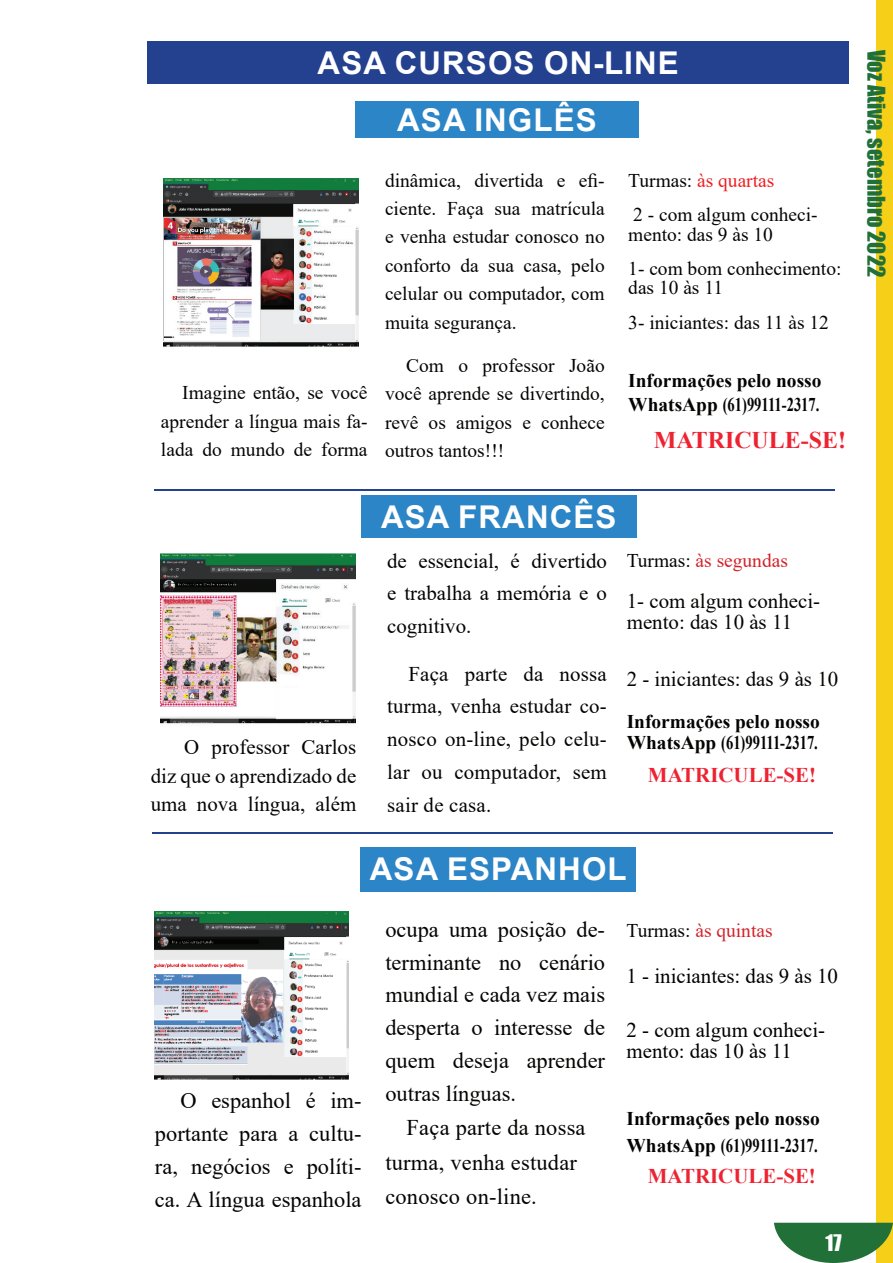
<style>
.page{position:relative;width:893px;height:1263px;background:#fff}
.page>*{position:absolute;margin:0;border:0;box-sizing:border-box;transform-origin:0 0}
.t1{font:700 31.35px/56.6px "Arial";letter-spacing:.035em;color:#fff;text-align:center}
.t2{font:700 23.85px "Times New Roman";color:#ee2332}
.t3{font:22.5px "Impact";color:#217038}
.t4{font:22.35px/32.8px "Times New Roman";color:#040503;text-align:justify}
.t5{font:21px "Impact";color:#fff}
.t6{font:20.85px/32.7px "Times New Roman";color:#040503;text-align:justify}
.t7{font:20.85px/20.9px "Times New Roman";color:#000}
.t8{font:700 20.85px "Times New Roman";color:#ee2332}
.t9{font:19.5px/28.3px "Times New Roman";color:#040503;text-align:justify}
.t10{font:700 19.5px/23.9px "Times New Roman";color:#040503}
.t11{font:19.5px "Times New Roman";color:#d3222a}
.s1{color:#ee1f23}
.s2{color:#040503}
</style>
<div class="page">
<div style="left:876px;top:0;width:17px;height:1263px;background:#f6cf18"></div>
<svg style="left:774px;top:1223px;width:119px;height:40px"></svg>
<hr style="left:155px;top:489px;width:680px;height:2px;background:#24418f">
<div style="left:147px;top:42px;width:702px;height:42px;background:#24418f"></div>
<div style="left:355px;top:101px;width:283px;height:36px;background:#2b85c6"></div>
<div style="left:361px;top:496px;width:275px;height:42px;background:#2b85c6"></div>
<img style="left:161px;top:553px;width:194px;height:171px">
<img style="left:164px;top:178px;width:194px;height:169px">
<hr style="left:153px;top:832px;width:680px;height:2px;background:#24418f">
<div style="left:360px;top:847px;width:276px;height:44px;background:#2b85c6"></div>
<img style="left:154px;top:911px;width:195px;height:169px">
<h1 class="t1" style="left:318px;top:35px;width:363px">ASA CURSOS ON-LINE<br>ASA INGLÊS</h1>
<p class="t9" style="left:161px;top:378px;width:208px;text-indent:21px">Imagine então, se você aprender a língua mais fa&shy;lada do mundo de forma</p>
<p class="t9" style="left:385px;top:165px;width:221px">dinâmica, divertida e efi&shy;ciente. Faça sua matrícula e venha estudar conosco no conforto da sua casa, pelo celular ou computador, com muita segurança.</p>
<p class="t9" style="left:385px;top:351px;width:221px;text-indent:21px">Com o professor João você aprende se divertindo, revê os amigos e conhece outros tantos!!!</p>
<p class="t9" style="left:628px;top:162px;width:191px;line-height:34.3px">Turmas: <span class="s1">às quartas<br></span>2 - com algum conheci-</p>
<p class="t9" style="left:628px;top:216px;width:215px;line-height:34.3px">mento: das 9 às 10<br>1- com bom conhecimento:</p>
<p class="t9" style="left:628px;top:270px;width:202px;line-height:34.3px">das 10 às 11<br>3- iniciantes: das 11 às 12</p>
<p class="t10" style="left:628px;top:368px;width:195px">Informações pelo nosso<br>WhatsApp (61)99111-2317.</p>
<p class="t2" style="left:654px;top:423px;width:194px">MATRICULE-SE!</p>
<p class="t6" style="left:151px;top:733px;width:207px;line-height:28.3px;text-indent:33px">O professor Carlos diz que o aprendizado de uma nova língua, além</p>
<h1 class="t1" style="left:381px;top:489px;width:237px">ASA FRANCÊS</h1>
<p class="t6" style="left:387px;top:544px;width:221px">de essencial, é divertido e trabalha a memória e o cognitivo.</p>
<p class="t6" style="left:387px;top:657px;width:221px;text-indent:21px">Faça parte da nossa turma, venha estudar co&shy;nosco on-line, pelo celu&shy;lar ou computador, sem sair de casa.</p>
<p class="t11" style="left:627px;top:546px;width:163px"><span class="s2">Turmas:</span> às segundas</p>
<p class="t6" style="left:627px;top:590px;width:195px;line-height:20.9px">1- com algum conheci&shy;mento: das 10 às 11</p>
<p class="t6" style="left:627px;top:662px;width:213px">2 - iniciantes: das 9 às 10</p>
<p class="t10" style="left:627px;top:710px;width:195px;line-height:20.9px">Informações pelo nosso<br>WhatsApp (61)99111-2317.</p>
<p class="t8" style="left:648px;top:760px;width:170px">MATRICULE-SE!</p>
<h1 class="t1" style="left:370px;top:841px;width:258px">ASA ESPANHOL</h1>
<p class="t4" style="left:155px;top:1083px;width:208px;text-indent:26px">O espanhol é im&shy;portante para a cultu&shy;ra, negócios e políti&shy;ca. A língua espanhola</p>
<p class="t4" style="left:385px;top:912px;width:221px">ocupa uma posição de&shy;terminante no cenário mundial e cada vez mais desperta o interesse de quem deseja aprender outras línguas.</p>
<p class="t4" style="left:385px;top:1110px;width:202px;line-height:34.3px;text-align:left;text-indent:21px">Faça parte da nossa turma, venha estudar conosco on-line.</p>
<p class="t11" style="left:626px;top:917px;width:148px"><span class="s2">Turmas:</span> às quintas</p>
<p class="t7" style="left:626px;top:965px;width:213px">1 - iniciantes: das 9 às 10</p>
<p class="t7" style="left:626px;top:1019px;width:200px">2 - com algum conheci&shy;mento: das 10 às 11</p>
<p class="t10" style="left:626px;top:1104px;width:195px;line-height:26.8px">Informações pelo nosso<br>WhatsApp (61)99111-2317.</p>
<p class="t8" style="left:648px;top:1160px;width:170px">MATRICULE-SE!</p>
<p class="t5" style="left:825px;top:1226px;width:18px">17</p>
<p class="t3" style="left:894px;top:50px;width:229px;rotate:90deg">Voz Ativa, setembro 2022</p>
</div>
